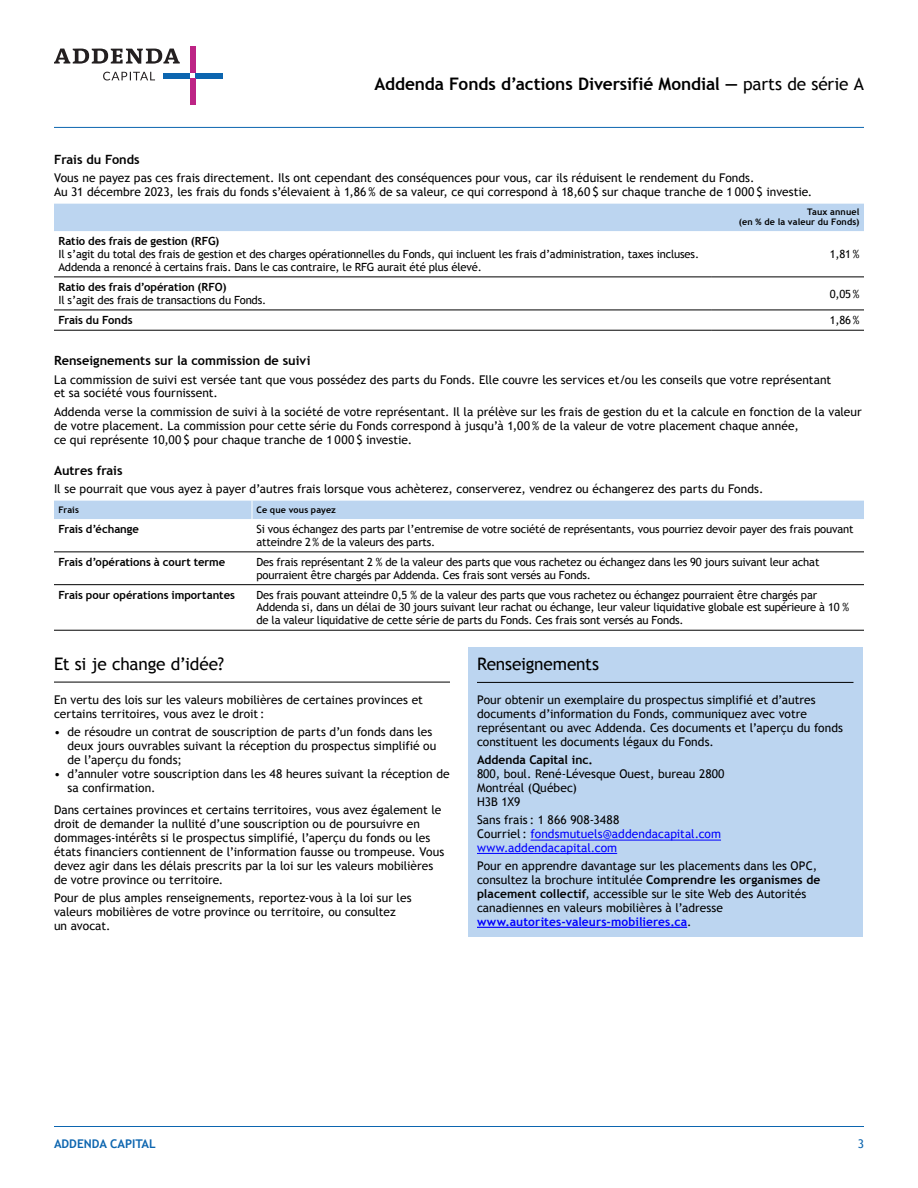
<style>
.page{position:relative;width:918px;height:1188px;background:#fff}
.page>*{position:absolute;margin:0;border:0;box-sizing:border-box;transform-origin:0 0}
.t1{font:700 17.25px "Trebuchet MS";letter-spacing:-.005em;color:#000}
.t2{font:17.25px "Trebuchet MS";letter-spacing:-.015em;color:#000}
.t3{font:700 12.75px "Trebuchet MS";color:#000}
.t4{font:12px/13.8px "Trebuchet MS";letter-spacing:.005em;color:#000}
.t5{font:12px/13.8px "Trebuchet MS";letter-spacing:.005em;color:#00f}
.t6{font:700 12px "Trebuchet MS";color:#000}
.t7{font:700 12px "Trebuchet MS";color:#0c65af}
.t8{font:12px "Trebuchet MS";color:#0c65af}
.t9{font:11.25px/12.8px "Trebuchet MS";letter-spacing:-.015em;color:#000}
.t10{font:700 11.25px "Trebuchet MS";letter-spacing:-.005em;color:#000}
.t11{font:700 9px/10.5px "Trebuchet MS";letter-spacing:.015em;color:#000;text-align:right}
.s1{font-weight:400}
.s2{color:#000}
.s3{font-weight:700}
.s4{font-weight:700;color:#00f}
</style>
<div class="page">
<hr style="left:54px;top:1126px;width:810px;height:1px;background:#0c65af">
<hr style="left:54px;top:127px;width:810px;height:1px;background:#0c65af">
<div style="left:163px;top:73px;width:27px;height:5px;background:#0c65af"></div>
<div style="left:196px;top:73px;width:27px;height:5px;background:#0c65af"></div>
<div style="left:190px;top:46px;width:6px;height:27px;background:#bd2485"></div>
<div style="left:190px;top:78px;width:6px;height:27px;background:#bd2485"></div>
<svg style="left:54px;top:49px;width:126px;height:15px"></svg>
<svg style="left:103px;top:72px;width:52px;height:9px"></svg>
<div style="left:54px;top:204px;width:810px;height:27px;background:#bcd5f0"></div>
<hr style="left:54px;top:330px;width:658px;height:1px;background:#000">
<hr style="left:712px;top:330px;width:152px;height:1px;background:#000">
<hr style="left:54px;top:310px;width:658px;height:1px;background:#000">
<hr style="left:712px;top:310px;width:152px;height:1px;background:#000">
<hr style="left:54px;top:277px;width:658px;height:1px;background:#000">
<hr style="left:712px;top:277px;width:152px;height:1px;background:#000">
<hr style="left:54px;top:584px;width:198px;height:1px;background:#000">
<hr style="left:252px;top:584px;width:612px;height:1px;background:#000">
<hr style="left:54px;top:630px;width:198px;height:1px;background:#000">
<hr style="left:252px;top:630px;width:612px;height:1px;background:#000">
<div style="left:54px;top:501px;width:810px;height:18px;background:#bcd5f0"></div>
<hr style="left:54px;top:552px;width:198px;height:1px;background:#000">
<hr style="left:252px;top:552px;width:612px;height:1px;background:#000">
<hr style="left:54px;top:682px;width:396px;height:1px;background:#000">
<div style="left:468px;top:647px;width:394px;height:289px;background:#bcd5f0"></div>
<hr style="left:477px;top:682px;width:377px;height:1px;background:#000">
<hr style="left:477px;top:853px;width:140px;height:1px;background:#00f">
<hr style="left:477px;top:927px;width:210px;height:1px;background:#00f">
<hr style="left:531px;top:840px;width:190px;height:1px;background:#00f">
<h1 class="t1" style="left:374px;top:73px;width:491px">Addenda Fonds d’actions Diversifié Mondial — <span class="s1">parts de série A</span></h1>
<p class="t3" style="left:54px;top:152px;width:87px">Frais du Fonds</p>
<p class="t4" style="left:54px;top:171px;width:760px">Vous ne payez pas ces frais directement. Ils ont cependant des conséquences pour vous, car ils réduisent le rendement du Fonds.<br>Au 31 décembre 2023, les frais du fonds s’élevaient à 1,86 % de sa valeur, ce qui correspond à 18,60 $ sur chaque tranche de 1 000 $ investie.</p>
<p class="t11" style="left:739px;top:206px;width:122px">Taux annuel<br>(en % de la valeur du Fonds)</p>
<p class="t10" style="left:58px;top:234px;width:162px">Ratio des frais de gestion (RFG)</p>
<p class="t9" style="left:58px;top:248px;width:642px">Il s’agit du total des frais de gestion et des charges opérationnelles du Fonds, qui incluent les frais d’administration, taxes incluses.<br>Addenda a renoncé à certains frais. Dans le cas contraire, le RFG aurait été plus élevé.</p>
<p class="t9" style="left:830px;top:248px;width:31px">1,81%</p>
<p class="t10" style="left:58px;top:280px;width:170px">Ratio des frais d’opération (RFO)</p>
<p class="t9" style="left:58px;top:294px;width:209px">Il s’agit des frais de transactions du Fonds.</p>
<p class="t9" style="left:830px;top:287px;width:31px">0,05%</p>
<p class="t10" style="left:58px;top:313px;width:76px">Frais du Fonds</p>
<p class="t9" style="left:830px;top:314px;width:31px">1,86%</p>
<p class="t3" style="left:54px;top:353px;width:258px">Renseignements sur la commission de suivi</p>
<p class="t4" style="left:54px;top:373px;width:779px">La commission de suivi est versée tant que vous possédez des parts du Fonds. Elle couvre les services et/ou les conseils que votre représentant et sa société vous fournissent.</p>
<p class="t4" style="left:54px;top:405px;width:809px">Addenda verse la commission de suivi à la société de votre représentant. Il la prélève sur les frais de gestion du et la calcule en fonction de la valeur de votre placement. La commission pour cette série du Fonds correspond à jusqu’à 1,00 % de la valeur de votre placement chaque année,<br>ce qui représente 10,00 $ pour chaque tranche de 1 000 $ investie.</p>
<p class="t3" style="left:54px;top:463px;width:70px">Autres frais</p>
<p class="t4" style="left:54px;top:482px;width:711px">Il se pourrait que vous ayez à payer d’autres frais lorsque vous achèterez, conserverez, vendrez ou échangerez des parts du Fonds.</p>
<p class="t11" style="left:58px;top:505px;width:22px">Frais</p>
<p class="t11" style="left:256px;top:505px;width:81px">Ce que vous payez</p>
<p class="t10" style="left:58px;top:522px;width:82px">Frais d’échange</p>
<p class="t9" style="left:256px;top:523px;width:599px">Si vous échangez des parts par l’entremise de votre société de représentants, vous pourriez devoir payer des frais pouvant atteindre 2% de la valeurs des parts.</p>
<p class="t10" style="left:58px;top:555px;width:168px">Frais d’opérations à court terme</p>
<p class="t9" style="left:256px;top:556px;width:564px">Des frais représentant 2 % de la valeur des parts que vous rachetez ou échangez dans les 90 jours suivant leur achat pourraient être chargés par Addenda. Ces frais sont versés au Fonds.</p>
<p class="t10" style="left:58px;top:588px;width:178px">Frais pour opérations importantes</p>
<p class="t9" style="left:256px;top:588px;width:594px">Des frais pouvant atteindre 0,5 % de la valeur des parts que vous rachetez ou échangez pourraient être chargés par<br>Addenda si, dans un délai de 30 jours suivant leur rachat ou échange, leur valeur liquidative globale est supérieure à 10 % de la valeur liquidative de cette série de parts du Fonds. Ces frais sont versés au Fonds.</p>
<h1 class="t2" style="left:54px;top:654px;width:172px">Et si je change d’idée?</h1>
<p class="t4" style="left:54px;top:693px;width:371px">En vertu des lois sur les valeurs mobilières de certaines provinces et certains territoires, vous avez le droit :</p>
<p class="t4" style="left:68px;top:725px;width:370px;text-indent:-14px">• de résoudre un contrat de souscription de parts d’un fonds dans les deux jours ouvrables suivant la réception du prospectus simplifié ou de l’aperçu du fonds;</p>
<p class="t4" style="left:68px;top:767px;width:384px;text-indent:-14px">• d’annuler votre souscription dans les 48 heures suivant la réception de sa confirmation.</p>
<p class="t4" style="left:54px;top:803px;width:392px">Dans certaines provinces et certains territoires, vous avez également le droit de demander la nullité d’une souscription ou de poursuivre en dommages-intérêts si le prospectus simplifié, l’aperçu du fonds ou les états financiers contiennent de l’information fausse ou trompeuse. Vous devez agir dans les délais prescrits par la loi sur les valeurs mobilières de votre province ou territoire.</p>
<p class="t4" style="left:54px;top:891px;width:359px">Pour de plus amples renseignements, reportez-vous à la loi sur les valeurs mobilières de votre province ou territoire, ou consultez un avocat.</p>
<h1 class="t2" style="left:477px;top:654px;width:124px">Renseignements</h1>
<p class="t4" style="left:477px;top:693px;width:368px">Pour obtenir un exemplaire du prospectus simplifié et d’autres documents d’information du Fonds, communiquez avec votre représentant ou avec Addenda. Ces documents et l’aperçu du fonds constituent les documents légaux du Fonds.</p>
<p class="t6" style="left:477px;top:752px;width:117px">Addenda Capital inc.</p>
<p class="t4" style="left:477px;top:767px;width:249px">800, boul. René-Lévesque Ouest, bureau 2800<br>Montréal (Québec)<br>H3B 1X9</p>
<p class="t5" style="left:477px;top:813px;width:246px"><span class="s2">Sans frais : 1 866 908-3488<br>Courriel :</span> fondsmutuels@addendacapital.com www.addendacapital.com</p>
<p class="t4" style="left:477px;top:859px;width:345px">Pour en apprendre davantage sur les placements dans les OPC, consultez la brochure intitulée <span class="s3">Comprendre les organismes de placement collectif</span>, accessible sur le site Web des Autorités canadiennes en valeurs mobilières à l’adresse <span class="s4">www.autorites-valeurs-mobilieres.ca</span>.</p>
<p class="t7" style="left:54px;top:1136px;width:103px">ADDENDA CAPITAL</p>
<p class="t8" style="left:858px;top:1136px;width:8px">3</p>
</div>
